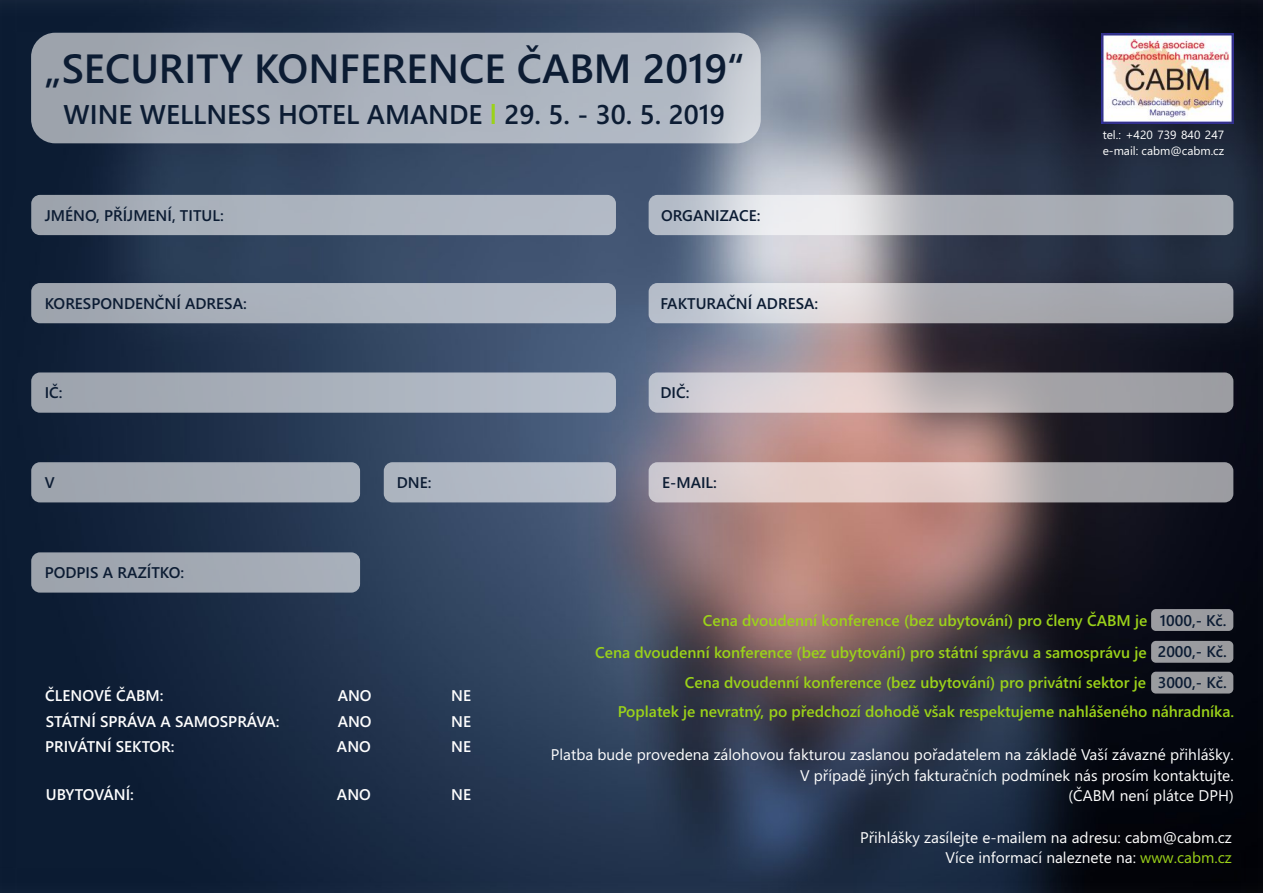
<style>
.page{position:relative;width:1263px;height:893px;background:#fff}
.page>*{position:absolute;margin:0;border:0;box-sizing:border-box;transform-origin:0 0}
.t1{font:600 40.8px "Segoe UI";color:#0c1c33}
.t2{font:600 27px "Segoe UI";color:#0c1c33}
.t3{font:600 27px "Segoe UI";color:#9bd219}
.t4{font:600 15.45px/31.2px "Segoe UI";color:#9bd219;text-align:justify}
.t5{font:15.45px/20.5px "Segoe UI";color:#fefefe;text-align:right}
.t6{font:600 15.45px "Segoe UI";color:#0c1c33}
.t7{font:600 15.45px/25.3px "Segoe UI";color:#fefefe;text-align:justify}
.t8{font:11.85px/15.9px "Segoe UI";color:#fefefe}
.s1{color:#0c1c33}
.s2{color:#9bd219}
</style>
<div class="page">
<img style="left:0;top:0;width:1263px;height:893px">
<div style="left:31px;top:33px;width:730px;height:110px;background:#fefefe;border-radius:24px;opacity:.6"></div>
<div style="left:31px;top:195px;width:585px;height:40px;background:#fefefe;border-radius:9px;opacity:.6"></div>
<div style="left:649px;top:195px;width:584px;height:40px;background:#fefefe;border-radius:9px;opacity:.6"></div>
<div style="left:649px;top:283px;width:584px;height:40px;background:#fefefe;border-radius:9px;opacity:.6"></div>
<div style="left:31px;top:283px;width:585px;height:40px;background:#fefefe;border-radius:9px;opacity:.6"></div>
<div style="left:31px;top:372px;width:585px;height:41px;background:#fefefe;border-radius:9px;opacity:.6"></div>
<div style="left:649px;top:372px;width:584px;height:41px;background:#fefefe;border-radius:9px;opacity:.6"></div>
<div style="left:649px;top:462px;width:584px;height:40px;background:#fefefe;border-radius:9px;opacity:.6"></div>
<div style="left:31px;top:462px;width:329px;height:40px;background:#a2aab4;border-radius:9px"></div>
<div style="left:31px;top:552px;width:329px;height:41px;background:#a2a9b2;border-radius:9px"></div>
<div style="left:384px;top:462px;width:232px;height:40px;background:#b1b9c5;border-radius:9px"></div>
<div style="left:1151px;top:609px;width:82px;height:22px;background:#9b9ca0;border-radius:5px"></div>
<div style="left:1151px;top:641px;width:82px;height:22px;background:#9a9b9f;border-radius:5px"></div>
<div style="left:1151px;top:672px;width:82px;height:21px;background:#9a9b9f;border-radius:5px"></div>
<img style="left:1101px;top:33px;width:132px;height:91px">
<h1 class="t1" style="left:44px;top:53px;width:702px">„SECURITY KONFERENCE ČABM 2019“</h1>
<h2 class="t2" style="left:64px;top:104px;width:663px">WINE WELLNESS HOTEL AMANDE 29. 5. - 30. 5. 2019</h2>
<h2 class="t3" style="left:490px;top:104px;width:9px">l</h2>
<p class="t6" style="left:45px;top:209px;width:180px">JMÉNO, PŘÍJMENÍ, TITUL:</p>
<p class="t6" style="left:661px;top:209px;width:101px">ORGANIZACE:</p>
<p class="t6" style="left:45px;top:298px;width:204px">KORESPONDENČNÍ ADRESA:</p>
<p class="t6" style="left:660px;top:298px;width:159px">FAKTURAČNÍ ADRESA:</p>
<p class="t6" style="left:45px;top:387px;width:19px">IČ:</p>
<p class="t6" style="left:660px;top:387px;width:30px">DIČ:</p>
<p class="t6" style="left:45px;top:477px;width:11px">V</p>
<p class="t6" style="left:662px;top:477px;width:56px">E-MAIL:</p>
<p class="t6" style="left:397px;top:477px;width:36px">DNE:</p>
<p class="t6" style="left:45px;top:567px;width:141px">PODPIS A RAZÍTKO:</p>
<p class="t8" style="left:1103px;top:128px;width:123px">tel.: +420 739 840 247 e-mail: cabm@cabm.cz</p>
<p class="t7" style="left:45px;top:684px;width:236px;text-align:left">ČLENOVÉ ČABM:<br>STÁTNÍ SPRÁVA A SAMOSPRÁVA:<br>PRIVÁTNÍ SEKTOR:</p>
<p class="t7" style="left:46px;top:783px;width:90px">UBYTOVÁNÍ:</p>
<p class="t7" style="left:337px;top:684px;width:36px">ANO ANO ANO</p>
<p class="t7" style="left:337px;top:783px;width:35px">ANO</p>
<p class="t7" style="left:451px;top:684px;width:22px">NE NE NE</p>
<p class="t7" style="left:451px;top:783px;width:21px">NE</p>
<p class="t4" style="left:1158px;top:606px;width:71px;text-indent:-455px">Cena dvoudenní konference (bez ubytování) pro členy ČABM je <span class="s1">1000,- Kč.<br>2000,- Kč.<br>3000,- Kč.</span></p>
<p class="t4" style="left:595px;top:639px;width:553px;line-height:30.5px;text-align:right">Cena dvoudenní konference (bez ubytování) pro státní správu a samosprávu je<br>Cena dvoudenní konference (bez ubytování) pro privátní sektor je</p>
<p class="t4" style="left:618px;top:698px;width:618px">Poplatek je nevratný, po předchozí dohodě však respektujeme nahlášeného náhradníka.</p>
<p class="t5" style="left:551px;top:746px;width:684px">Platba bude provedena zálohovou fakturou zaslanou pořadatelem na základě Vaší závazné přihlášky.<br>V případě jiných fakturačních podmínek nás prosím kontaktujte.<br>(ČABM není plátce DPH)</p>
<p class="t5" style="left:860px;top:828px;width:373px">Přihlášky zasílejte e-mailem na adresu: cabm@cabm.cz<br>Více informací naleznete na: <span class="s2">www.cabm.cz</span></p>
</div>
